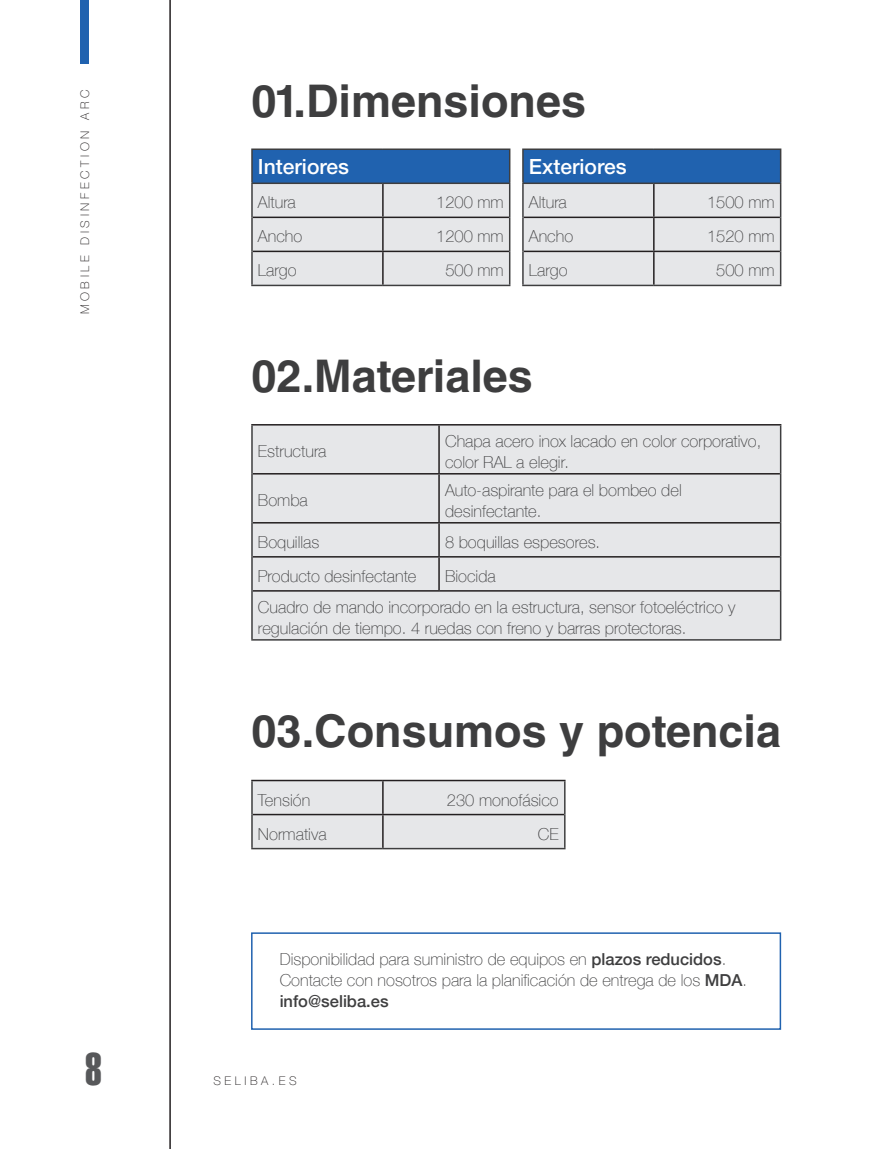
<style>
.page{position:relative;width:893px;height:1149px;background:#fff}
.page>*{position:absolute;margin:0;border:0;box-sizing:border-box;transform-origin:0 0}
.t1{font:700 45px "Helvetica LT Std";color:#3e3e3f}
.t2{font:45px "Helvetica LT Std Extra Comp";color:#57585a}
.t3{font:500 21px "Helvetica Neue LT Std";color:#fff}
.t4{font:100 16.5px/21px "Helvetica Neue";color:#3e3e3f}
.t5{font:500 16.5px "Helvetica Neue";color:#3e3e3f}
.t6{font:100 12px "Helvetica Neue LT Std";letter-spacing:.3em;color:#231f20}
.s1{font-weight:500}
</style>
<div class="page">
<div style="left:81px;top:0;width:8px;height:64px;background:#2062af"></div>
<hr style="left:169px;top:0;width:2px;height:1148px;background:#231f20">
<div style="left:253px;top:781px;width:311px;height:66px;background:#e6e7e9"></div>
<hr style="left:251px;top:779px;width:132px;height:2px;background:#231f20">
<hr style="left:383px;top:779px;width:183px;height:2px;background:#231f20">
<hr style="left:382px;top:781px;width:2px;height:32px;background:#231f20">
<hr style="left:253px;top:813px;width:130px;height:2px;background:#231f20">
<hr style="left:383px;top:813px;width:181px;height:2px;background:#231f20">
<hr style="left:382px;top:815px;width:2px;height:32px;background:#231f20">
<hr style="left:251px;top:781px;width:2px;height:33px;background:#3e3e3f">
<hr style="left:564px;top:781px;width:2px;height:33px;background:#3e3e3f">
<hr style="left:251px;top:814px;width:2px;height:33px;background:#3e3e3f">
<hr style="left:564px;top:814px;width:2px;height:33px;background:#3e3e3f">
<hr style="left:251px;top:847px;width:132px;height:2px;background:#3e3e3f">
<hr style="left:383px;top:847px;width:183px;height:2px;background:#3e3e3f">
<div style="left:253px;top:425px;width:527px;height:214px;background:#e6e7e9"></div>
<hr style="left:251px;top:424px;width:188px;height:1px;background:#231f20">
<hr style="left:439px;top:424px;width:342px;height:1px;background:#231f20">
<hr style="left:438px;top:425px;width:2px;height:48px;background:#231f20">
<hr style="left:253px;top:473px;width:186px;height:1px;background:#231f20">
<hr style="left:439px;top:473px;width:341px;height:1px;background:#231f20">
<hr style="left:438px;top:474px;width:2px;height:48px;background:#231f20">
<hr style="left:253px;top:522px;width:186px;height:1px;background:#231f20">
<hr style="left:439px;top:522px;width:341px;height:1px;background:#231f20">
<hr style="left:438px;top:523px;width:2px;height:33px;background:#231f20">
<hr style="left:253px;top:556px;width:186px;height:1px;background:#231f20">
<hr style="left:439px;top:556px;width:341px;height:1px;background:#231f20">
<hr style="left:438px;top:557px;width:2px;height:33px;background:#231f20">
<hr style="left:253px;top:590px;width:186px;height:1px;background:#231f20">
<hr style="left:439px;top:590px;width:341px;height:1px;background:#231f20">
<hr style="left:251px;top:425px;width:2px;height:48px;background:#3e3e3f">
<hr style="left:780px;top:425px;width:1px;height:48px;background:#3e3e3f">
<hr style="left:251px;top:473px;width:2px;height:49px;background:#3e3e3f">
<hr style="left:780px;top:473px;width:1px;height:49px;background:#3e3e3f">
<hr style="left:251px;top:522px;width:2px;height:34px;background:#3e3e3f">
<hr style="left:780px;top:522px;width:1px;height:34px;background:#3e3e3f">
<hr style="left:251px;top:556px;width:2px;height:34px;background:#3e3e3f">
<hr style="left:780px;top:556px;width:1px;height:34px;background:#3e3e3f">
<hr style="left:251px;top:590px;width:2px;height:49px;background:#3e3e3f">
<hr style="left:780px;top:590px;width:1px;height:49px;background:#3e3e3f">
<hr style="left:251px;top:639px;width:188px;height:1px;background:#3e3e3f">
<hr style="left:439px;top:639px;width:342px;height:1px;background:#3e3e3f">
<div style="left:252px;top:149px;width:258px;height:34px;background:#2062af"></div>
<div style="left:253px;top:184px;width:256px;height:100px;background:#e6e7e9"></div>
<hr style="left:382px;top:184px;width:2px;height:32px;background:#231f20">
<hr style="left:253px;top:216px;width:130px;height:2px;background:#231f20">
<hr style="left:383px;top:216px;width:126px;height:2px;background:#231f20">
<hr style="left:382px;top:218px;width:2px;height:32px;background:#231f20">
<hr style="left:253px;top:250px;width:130px;height:2px;background:#231f20">
<hr style="left:383px;top:250px;width:126px;height:2px;background:#231f20">
<hr style="left:382px;top:252px;width:2px;height:32px;background:#231f20">
<hr style="left:251px;top:182px;width:132px;height:2px;background:#3e3e3f">
<hr style="left:383px;top:182px;width:127px;height:2px;background:#3e3e3f">
<hr style="left:251px;top:148px;width:132px;height:2px;background:#3e3e3f">
<hr style="left:251px;top:150px;width:2px;height:32px;background:#3e3e3f">
<hr style="left:383px;top:148px;width:127px;height:2px;background:#3e3e3f">
<hr style="left:509px;top:150px;width:1px;height:32px;background:#3e3e3f">
<hr style="left:251px;top:184px;width:2px;height:33px;background:#3e3e3f">
<hr style="left:509px;top:184px;width:1px;height:33px;background:#3e3e3f">
<hr style="left:251px;top:217px;width:2px;height:34px;background:#3e3e3f">
<hr style="left:509px;top:217px;width:1px;height:34px;background:#3e3e3f">
<hr style="left:251px;top:251px;width:2px;height:33px;background:#3e3e3f">
<hr style="left:509px;top:251px;width:1px;height:33px;background:#3e3e3f">
<hr style="left:251px;top:284px;width:132px;height:2px;background:#3e3e3f">
<hr style="left:383px;top:284px;width:127px;height:2px;background:#3e3e3f">
<div style="left:523px;top:149px;width:258px;height:34px;background:#2062af"></div>
<div style="left:524px;top:184px;width:256px;height:100px;background:#e6e7e9"></div>
<hr style="left:653px;top:184px;width:2px;height:32px;background:#231f20">
<hr style="left:524px;top:216px;width:130px;height:2px;background:#231f20">
<hr style="left:654px;top:216px;width:126px;height:2px;background:#231f20">
<hr style="left:653px;top:218px;width:2px;height:32px;background:#231f20">
<hr style="left:524px;top:250px;width:130px;height:2px;background:#231f20">
<hr style="left:654px;top:250px;width:126px;height:2px;background:#231f20">
<hr style="left:653px;top:252px;width:2px;height:32px;background:#231f20">
<hr style="left:522px;top:182px;width:132px;height:2px;background:#3e3e3f">
<hr style="left:654px;top:182px;width:127px;height:2px;background:#3e3e3f">
<hr style="left:522px;top:148px;width:132px;height:2px;background:#3e3e3f">
<hr style="left:522px;top:150px;width:2px;height:32px;background:#3e3e3f">
<hr style="left:654px;top:148px;width:127px;height:2px;background:#3e3e3f">
<hr style="left:780px;top:150px;width:1px;height:32px;background:#3e3e3f">
<hr style="left:522px;top:184px;width:2px;height:33px;background:#3e3e3f">
<hr style="left:780px;top:184px;width:1px;height:33px;background:#3e3e3f">
<hr style="left:522px;top:217px;width:2px;height:34px;background:#3e3e3f">
<hr style="left:780px;top:217px;width:1px;height:34px;background:#3e3e3f">
<hr style="left:522px;top:251px;width:2px;height:33px;background:#3e3e3f">
<hr style="left:780px;top:251px;width:1px;height:33px;background:#3e3e3f">
<hr style="left:522px;top:284px;width:132px;height:2px;background:#3e3e3f">
<hr style="left:654px;top:284px;width:127px;height:2px;background:#3e3e3f">
<div style="left:251px;top:932px;width:530px;height:97px;border:2px solid #2062af"></div>
<p class="t6" style="left:78px;top:314px;width:226px;rotate:-90deg">MOBILE DISINFECTION ARC</p>
<h1 class="t2" style="left:85px;top:1041px;width:18px">8</h1>
<p class="t1" style="left:252px;top:74px;width:336px">01.Dimensiones</p>
<p class="t3" style="left:258px;top:154px;width:93px">Interiores</p>
<p class="t4" style="left:258px;top:191px;width:39px">Altura</p>
<p class="t4" style="left:436px;top:191px;width:69px">1200 mm</p>
<p class="t4" style="left:258px;top:225px;width:46px">Ancho</p>
<p class="t4" style="left:436px;top:225px;width:69px">1200 mm</p>
<p class="t4" style="left:258px;top:259px;width:40px">Largo</p>
<p class="t4" style="left:445px;top:259px;width:60px">500 mm</p>
<p class="t3" style="left:529px;top:154px;width:99px">Exteriores</p>
<p class="t4" style="left:529px;top:191px;width:39px">Altura</p>
<p class="t4" style="left:707px;top:191px;width:69px">1500 mm</p>
<p class="t4" style="left:529px;top:225px;width:46px">Ancho</p>
<p class="t4" style="left:707px;top:225px;width:69px">1520 mm</p>
<p class="t4" style="left:529px;top:259px;width:40px">Largo</p>
<p class="t4" style="left:716px;top:259px;width:60px">500 mm</p>
<p class="t1" style="left:252px;top:349px;width:283px">02.Materiales</p>
<p class="t4" style="left:258px;top:440px;width:70px">Estructura</p>
<p class="t4" style="left:445px;top:429px;width:318px">Chapa acero inox lacado en color corporativo, color RAL a elegir.</p>
<p class="t4" style="left:258px;top:489px;width:51px">Bomba</p>
<p class="t4" style="left:445px;top:478px;width:238px">Auto-aspirante para el bombeo del desinfectante.</p>
<p class="t4" style="left:258px;top:530px;width:63px">Boquillas</p>
<p class="t4" style="left:445px;top:530px;width:157px">8 boquillas espesores.</p>
<p class="t4" style="left:258px;top:564px;width:160px">Producto desinfectante</p>
<p class="t4" style="left:445px;top:564px;width:52px">Biocida</p>
<p class="t4" style="left:258px;top:595px;width:479px">Cuadro de mando incorporado en la estructura, sensor fotoeléctrico y regulación de tiempo. 4 ruedas con freno y barras protectoras.</p>
<p class="t1" style="left:252px;top:703px;width:531px">03.Consumos y potencia</p>
<p class="t4" style="left:258px;top:788px;width:54px">Tensión</p>
<p class="t4" style="left:447px;top:788px;width:113px">230 monofásico</p>
<p class="t4" style="left:258px;top:822px;width:70px">Normativa</p>
<p class="t4" style="left:538px;top:822px;width:22px">CE</p>
<p class="t4" style="left:280px;top:947px;width:448px">Disponibilidad para suministro de equipos en <span class="s1">plazos reducidos</span>.</p>
<p class="t4" style="left:280px;top:968px;width:469px">Contacte con nosotros para la planificación de entrega de los <span class="s1">MDA</span>.</p>
<p class="t5" style="left:280px;top:987px;width:110px">info@seliba.es</p>
<p class="t6" style="left:213px;top:1073px;width:85px">SELIBA.ES</p>
</div>
